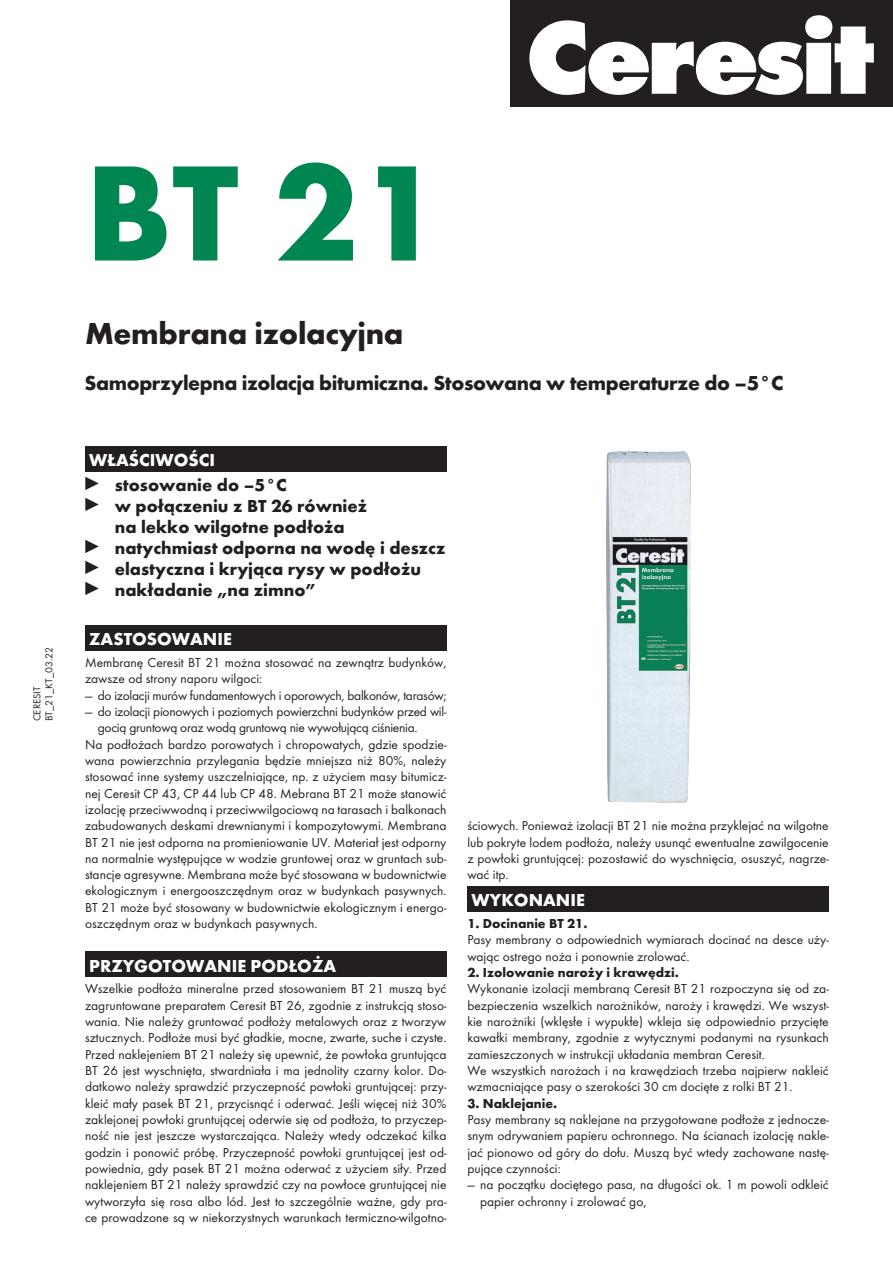
<style>
.page{position:relative;width:893px;height:1263px;background:#fff}
.page>*{position:absolute;margin:0;border:0;box-sizing:border-box;transform-origin:0 0}
.t1{font:700 141px "Futura TCE";color:#008751}
._1_-_Tytul{font:700 31.5px "Futura TCE";letter-spacing:-.01em;color:#231f20}
._2_-_Podtytul{font:700 21px "Futura TCE";letter-spacing:-.02em;color:#231f20}
._3_-_Wlasciwosci{font:700 18px "Futura TCE";color:#231f20}
.t2{font:700 18px "Futura TCE";color:#fff}
._4_-_Tekst_opisowy{font:13.5px/16.4px "Futura TCE";color:#231f20;text-align:justify}
._4_-_Tekst_opisowy-2{font:13.5px/16.4px "Futura TCE";letter-spacing:-.02em;color:#231f20}
._4_-_Tekst_opisowy-3{font:700 13.5px "Futura TCE";color:#231f20}
.t3{font:10.5px "Futura TCE";color:#231f20}
</style>
<div class="page">
<div style="left:510px;top:0;width:383px;height:107px;background:#231f20"></div>
<svg style="left:529px;top:15px;width:345px;height:80px"></svg>
<div style="left:85px;top:446px;width:361px;height:26px;background:#231f20"></div>
<svg style="left:85px;top:477px;width:14px;height:13px"></svg>
<svg style="left:85px;top:498px;width:14px;height:13px"></svg>
<svg style="left:85px;top:540px;width:14px;height:13px"></svg>
<svg style="left:85px;top:561px;width:14px;height:13px"></svg>
<svg style="left:85px;top:582px;width:14px;height:13px"></svg>
<div style="left:85px;top:625px;width:361px;height:25px;background:#231f20"></div>
<div style="left:85px;top:952px;width:361px;height:25px;background:#231f20"></div>
<div style="left:467px;top:886px;width:362px;height:26px;background:#231f20"></div>
<img style="left:606px;top:451px;width:85px;height:352px">
<p class="t3" style="left:43px;top:721px;width:76px;rotate:-90deg">BT_21_KT_03.22</p>
<p class="t3" style="left:31px;top:721px;width:36px;rotate:-90deg">CERESIT</p>
<p class="t1" style="left:85px;top:126px;width:359px">BT 21</p>
<p class="_1_-_Tytul" style="left:85px;top:314px;width:320px">Membrana izolacyjna</p>
<p class="_2_-_Podtytul" style="left:85px;top:370px;width:700px">Samoprzylepna izolacja bitumiczna. Stosowana w temperaturze do –5°C</p>
<p class="t2" style="left:89px;top:449px;width:127px">WŁAŚCIWOŚCI</p>
<p class="_3_-_Wlasciwosci" style="left:115px;top:473px;width:173px">stosowanie do –5°C</p>
<p class="_3_-_Wlasciwosci" style="left:115px;top:494px;width:254px">w połączeniu z BT 26 również</p>
<p class="_3_-_Wlasciwosci" style="left:115px;top:515px;width:231px">na lekko wilgotne podłoża</p>
<p class="_3_-_Wlasciwosci" style="left:115px;top:536px;width:332px">natychmiast odporna na wodę i deszcz</p>
<p class="_3_-_Wlasciwosci" style="left:115px;top:557px;width:308px">elastyczna i kryjąca rysy w podłożu</p>
<p class="_3_-_Wlasciwosci" style="left:115px;top:578px;width:203px">nakładanie „na zimno”</p>
<p class="t2" style="left:89px;top:628px;width:144px">ZASTOSOWANIE</p>
<p class="_4_-_Tekst_opisowy" style="left:85px;top:654px;width:363px">Membranę Ceresit BT 21 można stosować na zewnątrz budynków, zawsze od strony naporu wilgoci:</p>
<p class="_4_-_Tekst_opisowy-2" style="left:85px;top:687px;width:363px">— do izolacji murów fundamentowych i oporowych, balkonów, tarasów;</p>
<p class="_4_-_Tekst_opisowy-2" style="left:98px;top:703px;width:350px;text-indent:-13px">— do izolacji pionowych i poziomych powierzchni budynków przed wil&shy;gocią gruntową oraz wodą gruntową nie wywołującą ciśnienia.</p>
<p class="_4_-_Tekst_opisowy" style="left:85px;top:736px;width:363px">Na podłożach bardzo porowatych i chropowatych, gdzie spodzie&shy;wana powierzchnia przylegania będzie mniejsza niż 80%, należy stosować inne systemy uszczelniające, np. z użyciem masy bitumicz&shy;nej Ceresit CP 43, CP 44 lub CP 48. Mebrana BT 21 może stanowić izolację przeciwwodną i przeciwwilgociową na tarasach i balkonach zabudowanych deskami drewnianymi i kompozytowymi. Membrana BT 21 nie jest odporna na promieniowanie UV. Materiał jest odporny na normalnie występujące w wodzie gruntowej oraz w gruntach sub&shy;stancje agresywne. Membrana może być stosowana w budownictwie ekologicznym i energooszczędnym oraz w budynkach pasywnych.<br>BT 21 może być stosowany w budownictwie ekologicznym i energo&shy;oszczędnym oraz w budynkach pasywnych.</p>
<p class="t2" style="left:89px;top:954px;width:248px">PRZYGOTOWANIE PODŁOŻA</p>
<p class="_4_-_Tekst_opisowy" style="left:85px;top:981px;width:363px">Wszelkie podłoża mineralne przed stosowaniem BT 21 muszą być zagruntowane preparatem Ceresit BT 26, zgodnie z instrukcją stoso&shy;wania. Nie należy gruntować podłoży metalowych oraz z tworzyw sztucznych. Podłoże musi być gładkie, mocne, zwarte, suche i czyste.<br>Przed naklejeniem BT 21 należy się upewnić, że powłoka gruntująca BT 26 jest wyschnięta, stwardniała i ma jednolity czarny kolor. Do&shy;datkowo należy sprawdzić przyczepność powłoki gruntującej: przy&shy;kleić mały pasek BT 21, przycisnąć i oderwać. Jeśli więcej niż 30% zaklejonej powłoki gruntującej oderwie się od podłoża, to przyczep&shy;ność nie jest jeszcze wystarczająca. Należy wtedy odczekać kilka godzin i ponowić próbę. Przyczepność powłoki gruntującej jest od&shy;powiednia, gdy pasek BT 21 można oderwać z użyciem siły. Przed naklejeniem BT 21 należy sprawdzić czy na powłoce gruntującej nie wytworzyła się rosa albo lód. Jest to szczególnie ważne, gdy pra&shy;ce prowadzone są w niekorzystnych warunkach termiczno-wilgotno-</p>
<p class="_4_-_Tekst_opisowy" style="left:467px;top:817px;width:363px">ściowych. Ponieważ izolacji BT 21 nie można przyklejać na wilgotne lub pokryte lodem podłoża, należy usunąć ewentualne zawilgocenie z powłoki gruntującej: pozostawić do wyschnięcia, osuszyć, nagrze&shy;wać itp.</p>
<p class="t2" style="left:472px;top:889px;width:115px">WYKONANIE</p>
<p class="_4_-_Tekst_opisowy-3" style="left:467px;top:915px;width:122px">1. Docinanie BT 21.</p>
<p class="_4_-_Tekst_opisowy" style="left:467px;top:932px;width:363px">Pasy membrany o odpowiednich wymiarach docinać na desce uży&shy;wając ostrego noża i ponownie zrolować.</p>
<p class="_4_-_Tekst_opisowy-3" style="left:467px;top:964px;width:213px">2. Izolowanie naroży i krawędzi.</p>
<p class="_4_-_Tekst_opisowy" style="left:467px;top:981px;width:363px">Wykonanie izolacji membraną Ceresit BT 21 rozpoczyna się od za&shy;bezpieczenia wszelkich narożników, naroży i krawędzi. We wszyst&shy;kie narożniki (wklęsłe i wypukłe) wkleja się odpowiednio przycięte kawałki membrany, zgodnie z wytycznymi podanymi na rysunkach zamieszczonych w instrukcji układania membran Ceresit.</p>
<p class="_4_-_Tekst_opisowy" style="left:467px;top:1062px;width:363px">We wszystkich narożach i na krawędziach trzeba najpierw nakleić wzmacniające pasy o szerokości 30 cm docięte z rolki BT 21.</p>
<p class="_4_-_Tekst_opisowy-3" style="left:467px;top:1095px;width:91px">3. Naklejanie.</p>
<p class="_4_-_Tekst_opisowy" style="left:467px;top:1111px;width:363px">Pasy membrany są naklejane na przygotowane podłoże z jednocze&shy;snym odrywaniem papieru ochronnego. Na ścianach izolację nakle&shy;jać pionowo od góry do dołu. Muszą być wtedy zachowane nastę&shy;pujące czynności:</p>
<p class="_4_-_Tekst_opisowy" style="left:480px;top:1177px;width:350px;text-indent:-13px">— na początku dociętego pasa, na długości ok. 1 m powoli odkleić papier ochronny i zrolować go,</p>
</div>
